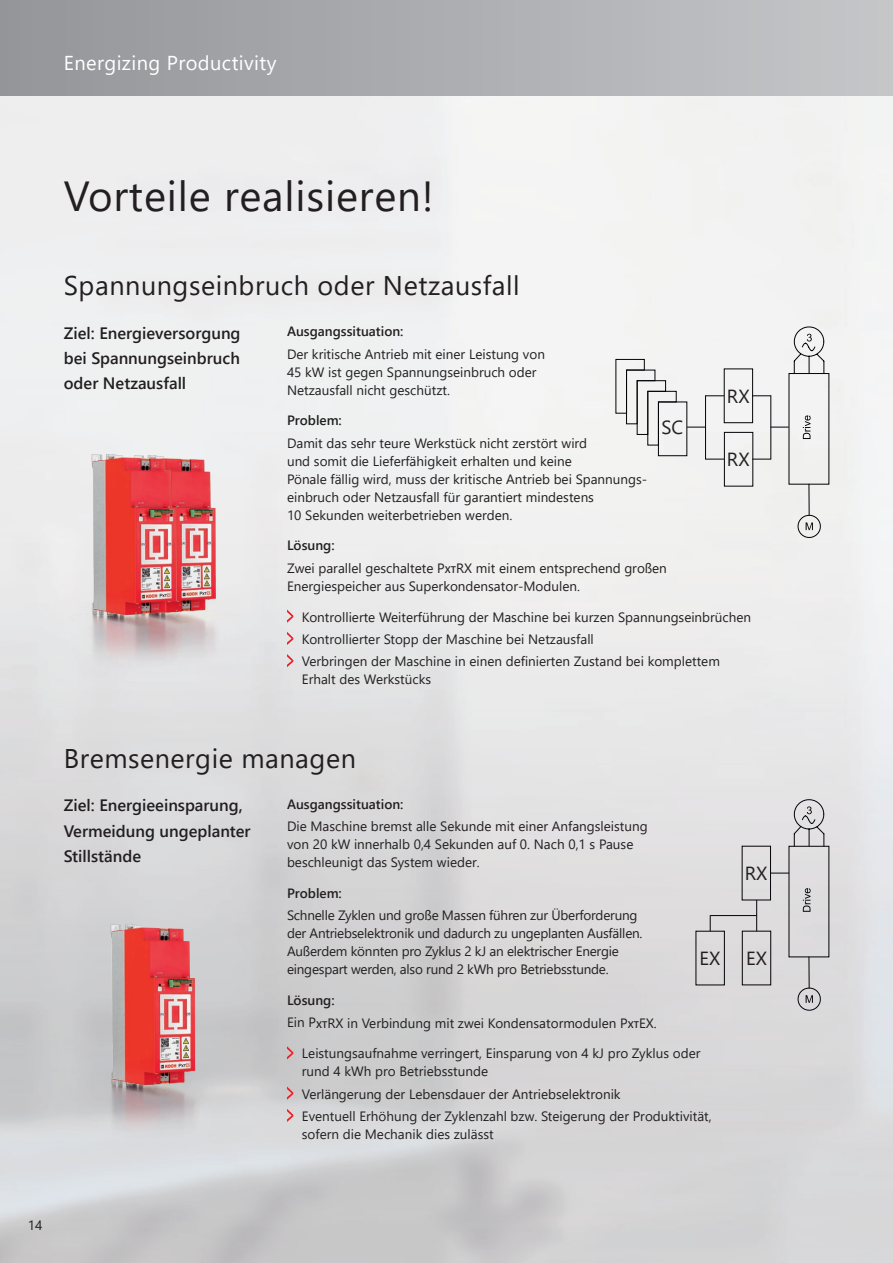
<style>
.page{position:relative;width:893px;height:1263px;background:#fff}
.page>*{position:absolute;margin:0;border:0;box-sizing:border-box;transform-origin:0 0}
.t1{font:42px "Segoe UI";letter-spacing:.02em;color:#231f20}
.t2{font:27px "Segoe UI";letter-spacing:.02em;color:#231f20}
.t3{font:20.1px "Segoe UI";letter-spacing:.02em;color:#fff}
.t4{font:18.9px "Segoe UI";color:#231f20}
.t5{font:600 16.5px/25.2px "Segoe UI";color:#231f20;text-align:justify}
.t6{font:13.5px/18px "Segoe UI";color:#231f20}
.t7{font:600 13.5px "Segoe UI";color:#231f20}
.s1{font-weight:600}
.s2{font-weight:600;font-size:9.6px}
</style>
<div class="page">
<img style="left:0;top:96px;width:893px;height:1167px">
<div style="left:0;top:0;width:893px;height:96px;background:linear-gradient(to right,#939599,#c5c6c9)"></div>
<svg style="left:287px;top:609px;width:6px;height:14px"></svg>
<svg style="left:287px;top:632px;width:6px;height:13px"></svg>
<svg style="left:287px;top:654px;width:6px;height:13px"></svg>
<svg style="left:287px;top:1046px;width:6px;height:13px"></svg>
<svg style="left:287px;top:1086px;width:6px;height:14px"></svg>
<svg style="left:287px;top:1109px;width:6px;height:13px"></svg>
<img style="left:54px;top:924px;width:189px;height:229px">
<img style="left:224px;top:456px;width:39px;height:222px">
<img style="left:35px;top:454px;width:189px;height:229px">
<svg style="left:741px;top:799px;width:84px;height:212px;background:#d4d3d4"></svg>
<div style="left:696px;top:931px;width:29px;height:54px;border:1px solid #020307"></div>
<hr style="left:756px;top:900px;width:1px;height:31px;background:#020307">
<svg style="left:710px;top:916px;width:1px;height:15px"></svg>
<hr style="left:710px;top:915px;width:46px;height:1px;background:#020307">
<div style="left:724px;top:369px;width:29px;height:54px;border:1px solid #020307"></div>
<div style="left:724px;top:432px;width:29px;height:54px;border:1px solid #020307"></div>
<div style="left:658px;top:402px;width:29px;height:54px;border:1px solid #020307"></div>
<hr style="left:705px;top:396px;width:1px;height:63px;background:#020307">
<svg style="left:705px;top:395px;width:19px;height:1px"></svg>
<svg style="left:705px;top:459px;width:19px;height:1px"></svg>
<svg style="left:687px;top:427px;width:18px;height:1px"></svg>
<svg style="left:615px;top:359px;width:62px;height:87px"></svg>
<svg style="left:753px;top:326px;width:72px;height:212px"></svg>
<h3 class="t3" style="left:64px;top:44px;width:214px">Energizing Productivity</h3>
<h1 class="t1" style="left:64px;top:157px;width:371px">Vorteile realisieren!</h1>
<h2 class="t2" style="left:64px;top:260px;width:457px">Spannungseinbruch oder Netzausfall</h2>
<p class="t7" style="left:287px;top:319px;width:118px">Ausgangssituation:</p>
<p class="t6" style="left:287px;top:344px;width:259px">Der kritische Antrieb mit einer Leistung von<br>45 kW ist gegen Spannungseinbruch oder<br>Netzausfall nicht geschützt.</p>
<p class="t7" style="left:287px;top:408px;width:56px">Problem:</p>
<p class="t6" style="left:287px;top:433px;width:362px">Damit das sehr teure Werkstück nicht zerstört wird<br>und somit die Lieferfähigkeit erhalten und keine<br>Pönale fällig wird, muss der kritische Antrieb bei Spannungs&shy;einbruch oder Netzausfall für garantiert mindestens<br>10 Sekunden weiterbetrieben werden.</p>
<p class="t6" style="left:287px;top:533px;width:381px;line-height:22.4px"><span class="s1">Lösung:<br></span>Zwei parallel geschaltete P<span class="s2">XT</span>RX mit einem entsprechend großen</p>
<p class="t6" style="left:287px;top:576px;width:294px">Energiespeicher aus Superkondensator-Modulen.</p>
<p class="t6" style="left:302px;top:604px;width:451px;line-height:22.2px">Kontrollierte Weiterführung der Maschine bei kurzen Spannungseinbrüchen<br>Kontrollierter Stopp der Maschine bei Netzausfall<br>Verbringen der Maschine in einen definierten Zustand bei komplettem</p>
<p class="t6" style="left:302px;top:669px;width:131px">Erhalt des Werkstücks</p>
<p class="t5" style="left:64px;top:319px;width:178px">Ziel: Energieversorgung bei Spannungseinbruch oder Netzausfall</p>
<h3 class="t4" style="left:727px;top:378px;width:24px">RX</h3>
<h3 class="t4" style="left:661px;top:410px;width:23px">SC</h3>
<h3 class="t4" style="left:727px;top:442px;width:24px">RX</h3>
<h2 class="t2" style="left:64px;top:732px;width:294px">Bremsenergie managen</h2>
<p class="t7" style="left:287px;top:792px;width:118px">Ausgangssituation:</p>
<p class="t6" style="left:287px;top:816px;width:362px">Die Maschine bremst alle Sekunde mit einer Anfangsleistung von 20 kW innerhalb 0,4 Sekunden auf 0. Nach 0,1 s Pause beschleunigt das System wieder.</p>
<p class="t7" style="left:287px;top:881px;width:56px">Problem:</p>
<p class="t6" style="left:287px;top:905px;width:357px">Schnelle Zyklen und große Massen führen zur Überforderung der Antriebselektronik und dadurch zu ungeplanten Ausfällen.<br>Außerdem könnten pro Zyklus 2 kJ an elektrischer Energie eingespart werden, also rund 2 kWh pro Betriebsstunde.</p>
<p class="t6" style="left:287px;top:988px;width:371px;line-height:22.4px"><span class="s1">Lösung:<br></span>Ein P<span class="s2">XT</span>RX in Verbindung mit zwei Kondensatormodulen P<span class="s2">XT</span>EX.</p>
<p class="t6" style="left:302px;top:1043px;width:400px">Leistungsaufnahme verringert, Einsparung von 4 kJ pro Zyklus oder rund 4 kWh pro Betriebsstunde</p>
<p class="t6" style="left:302px;top:1081px;width:411px;line-height:22.2px">Verlängerung der Lebensdauer der Antriebselektronik<br>Eventuell Erhöhung der Zyklenzahl bzw. Steigerung der Produktivität,</p>
<p class="t6" style="left:302px;top:1124px;width:193px">sofern die Mechanik dies zulässt</p>
<p class="t5" style="left:64px;top:792px;width:188px;text-align:left">Ziel: Energieeinsparung,<br>Vermeidung ungeplanter<br>Stillstände</p>
<h3 class="t4" style="left:745px;top:855px;width:24px">RX</h3>
<h3 class="t4" style="left:699px;top:941px;width:22px">EX</h3>
<h3 class="t4" style="left:746px;top:941px;width:22px">EX</h3>
<p class="t6" style="left:28px;top:1215px;width:16px">14</p>
</div>
